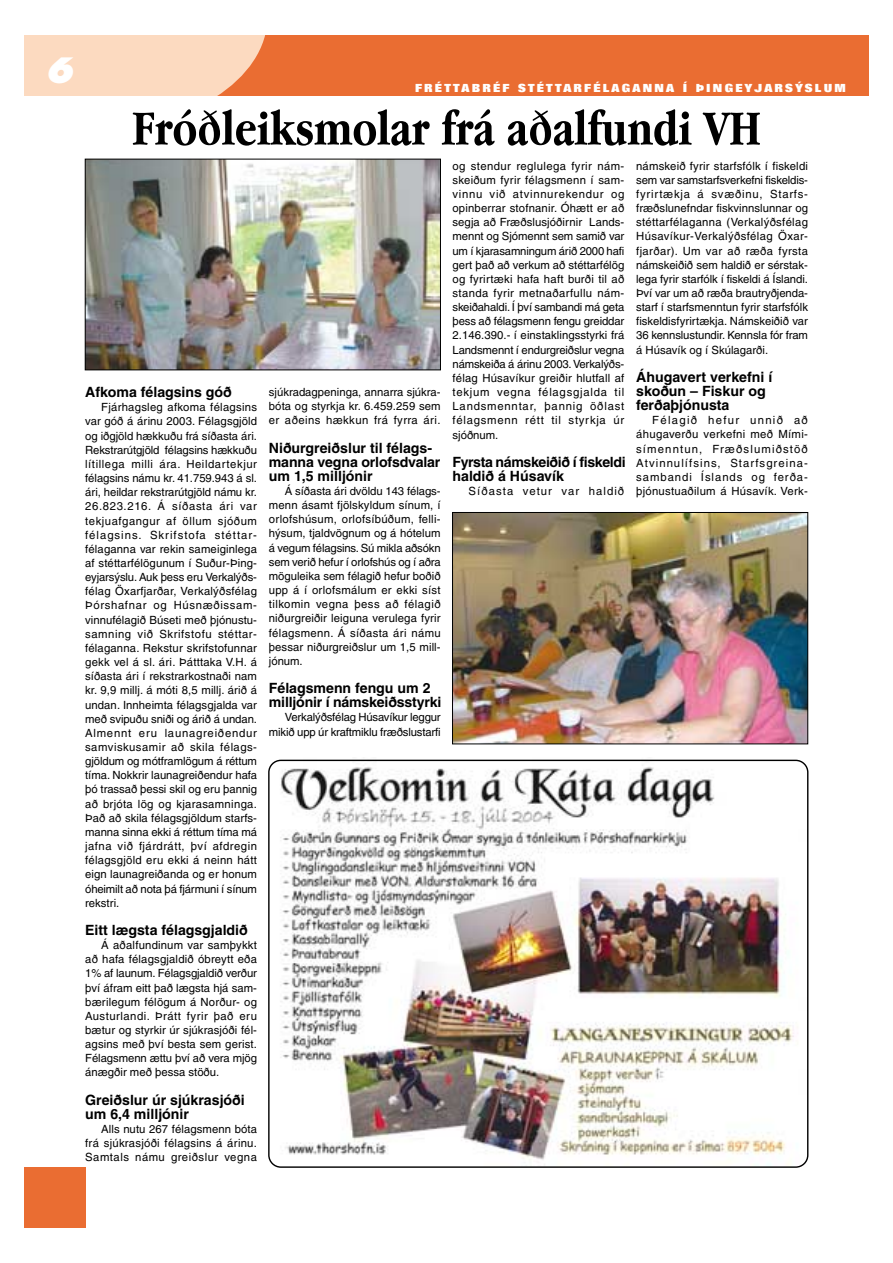
<style>
.page{position:relative;width:893px;height:1263px;background:#fff}
.page>*{position:absolute;margin:0;border:0;box-sizing:border-box;transform-origin:0 0}
.t1{font:700 51px "Apple Garamond";color:#000}
.t2{font:italic 800 33.9px "Futura";color:#fff}
.t3{font:700 14.1px/14.1px "Helvetica";color:#000}
.t4{font:700 14.1px/14.1px "Helvetica";letter-spacing:-.025em;color:#000}
.t5{font:11.25px/14.1px "Helvetica";letter-spacing:.01em;color:#000;text-align:justify}
.t6{font:11.25px/14.1px "Helvetica";letter-spacing:-.015em;color:#000;text-align:right}
.t7{font:800 11.25px "Folio";letter-spacing:.2em;color:#fff}
.t8{font:11.25px "Helvetica";letter-spacing:.095em;color:#000}
</style>
<div class="page">
<div style="left:25px;top:36px;width:843px;height:60px;background:#ea6d32"></div>
<svg style="left:25px;top:36px;width:240px;height:60px;background:#fad2b5"></svg>
<div style="left:25px;top:1167px;width:60px;height:60px;background:#ea6d32"></div>
<img style="left:87px;top:161px;width:352px;height:207px">
<div style="left:85px;top:159px;width:356px;height:211px;border:1px solid #000"></div>
<img style="left:454px;top:514px;width:352px;height:228px">
<div style="left:452px;top:512px;width:356px;height:232px;border:1px solid #000"></div>
<img style="left:270px;top:759px;width:537px;height:407px">
<h2 class="t2" style="left:45px;top:55px;width:30px">6</h2>
<p class="t7" style="left:415px;top:84px;width:432px">FRÉTTABRÉF STÉTTARFÉLAGANNA Í ÞINGEYJARSÝSLUM</p>
<h1 class="t1" style="left:132px;top:109px;width:630px">Fróðleiksmolar frá aðalfundi VH</h1>
<p class="t3" style="left:85px;top:387px;width:148px">Afkoma félagsins góð</p>
<p class="t5" style="left:85px;top:401px;width:173px;text-indent:16px">Fjárhagsleg afkoma félagsins var góð á árinu 2003. Félagsgjöld og iðgjöld hækkuðu frá síðasta ári.<br>Rekstrarútgjöld félagsins hækkuðu lítillega milli ára. Heildartekjur félagsins námu kr. 41.759.943 á sl. ári, heildar rekstrarútgjöld námu kr.<br>26.823.216. Á síðasta ári var tekjuafgangur af öllum sjóðum félagsins. Skrifstofa stéttar&shy;félaganna var rekin sameiginlega af stéttarfélögunum í Suður-Þing&shy;eyjarsýslu. Auk þess eru Verkalýðs&shy;félag Öxarfjarðar, Verkalýðsfélag Þórshafnar og Húsnæðissam&shy;vinnufélagið Búseti með þjónustu&shy;samning við Skrifstofu stéttar&shy;félaganna. Rekstur skrifstofunnar gekk vel á sl. ári. Þátttaka V.H. á síðasta ári í rekstrarkostnaði nam kr. 9,9 millj. á móti 8,5 millj. árið á undan. Innheimta félagsgjalda var með svipuðu sniði og árið á undan.<br>Almennt eru launagreiðendur samviskusamir að skila félags&shy;gjöldum og mótframlögum á réttum tíma. Nokkrir launagreiðendur hafa þó trassað þessi skil og eru þannig að brjóta lög og kjarasamninga.<br>Það að skila félagsgjöldum starfs&shy;manna sinna ekki á réttum tíma má jafna við fjárdrátt, því afdregin félagsgjöld eru ekki á neinn hátt eign launagreiðanda og er honum óheimilt að nota þá fjármuni í sínum rekstri.</p>
<p class="t3" style="left:85px;top:924px;width:164px">Eitt lægsta félagsgjaldið</p>
<p class="t5" style="left:85px;top:939px;width:173px;text-indent:16px">Á aðalfundinum var samþykkt að hafa félagsgjaldið óbreytt eða 1% af launum. Félagsgjaldið verður því áfram eitt það lægsta hjá sam&shy;bærilegum félögum á Norður- og Austurlandi. Þrátt fyrir það eru bætur og styrkir úr sjúkrasjóði fél&shy;agsins með því besta sem gerist.<br>Félagsmenn ættu því að vera mjög ánægðir með þessa stöðu.</p>
<p class="t3" style="left:85px;top:1094px;width:161px">Greiðslur úr sjúkrasjóði um 6,4 milljónir</p>
<p class="t5" style="left:85px;top:1123px;width:173px;text-indent:16px">Alls nutu 267 félagsmenn bóta frá sjúkrasjóði félagsins á árinu.<br>Samtals námu greiðslur vegna</p>
<p class="t5" style="left:269px;top:386px;width:173px">sjúkradagpeninga, annarra sjúkra&shy;bóta og styrkja kr. 6.459.259 sem er aðeins hækkun frá fyrra ári.</p>
<p class="t3" style="left:269px;top:442px;width:173px">Niðurgreiðslur til félags&shy;manna vegna orlofsdvalar um 1,5 milljónir</p>
<p class="t5" style="left:269px;top:485px;width:173px;text-indent:16px">Á síðasta ári dvöldu 143 félags&shy;menn ásamt fjölskyldum sínum, í orlofshúsum, orlofsíbúðum, felli&shy;hýsum, tjaldvögnum og á hótelum á vegum félagsins. Sú mikla aðsókn sem verið hefur í orlofshús og í aðra möguleika sem félagið hefur boðið upp á í orlofsmálum er ekki síst tilkomin vegna þess að félagið niðurgreiðir leiguna verulega fyrir félagsmenn. Á síðasta ári námu þessar niðurgreiðslur um 1,5 mill&shy;jónum.</p>
<p class="t3" style="left:269px;top:682px;width:174px">Félagsmenn fengu um 2 milljónir í námskeiðsstyrki</p>
<p class="t6" style="left:269px;top:711px;width:173px">Verkalýðsfélag Húsavíkur leggur mikið upp úr kraftmiklu fræðslustarfi</p>
<p class="t5" style="left:452px;top:160px;width:173px">og stendur reglulega fyrir nám&shy;skeiðum fyrir félagsmenn í sam&shy;vinnu við atvinnurekendur og opinberrar stofnanir. Óhætt er að segja að Fræðslusjóðirnir Lands&shy;mennt og Sjómennt sem samið var um í kjarasamningum árið 2000 hafi gert það að verkum að stéttarfélög og fyrirtæki hafa haft burði til að standa fyrir metnaðarfullu nám&shy;skeiðahaldi. Í því sambandi má geta þess að félagsmenn fengu greiddar 2.146.390.- í einstaklingsstyrki frá Landsmennt í endurgreiðslur vegna námskeiða á árinu 2003. Verkalýðs&shy;félag Húsavíkur greiðir hlutfall af tekjum vegna félagsgjalda til Landsmenntar, þannig öðlast félagsmenn rétt til styrkja úr sjóðnum.</p>
<p class="t4" style="left:452px;top:456px;width:175px">Fyrsta námskeiðið í fiskeldi haldið á Húsavík</p>
<p class="t8" style="left:468px;top:487px;width:157px">Síðasta vetur var haldið</p>
<p class="t5" style="left:636px;top:160px;width:173px">námskeið fyrir starfsfólk í fiskeldi sem var samstarfsverkefni fiskeldis&shy;fyrirtækja á svæðinu, Starfs&shy;fræðslunefndar fiskvinnslunnar og stéttarfélaganna (Verkalýðsfélag Húsavíkur-Verkalýðsfélag Öxar&shy;fjarðar). Um var að ræða fyrsta námskeiðið sem haldið er sérstak&shy;lega fyrir starfólk í fiskeldi á Íslandi.<br>Því var um að ræða brautryðjenda&shy;starf í starfsmenntun fyrir starfsfólk fiskeldisfyrirtækja. Námskeiðið var 36 kennslustundir. Kennsla fór fram á Húsavík og í Skúlagarði.</p>
<p class="t3" style="left:636px;top:371px;width:138px">Áhugavert verkefni í skoðun – Fiskur og ferðaþjónusta</p>
<p class="t5" style="left:636px;top:414px;width:173px;text-indent:16px">Félagið hefur unnið að áhugaverðu verkefni með Mími&shy;símenntun, Fræðslumiðstöð Atvinnulífsins, Starfsgreina&shy;sambandi Íslands og ferða&shy;þjónustuaðilum á Húsavík. Verk-</p>
</div>
